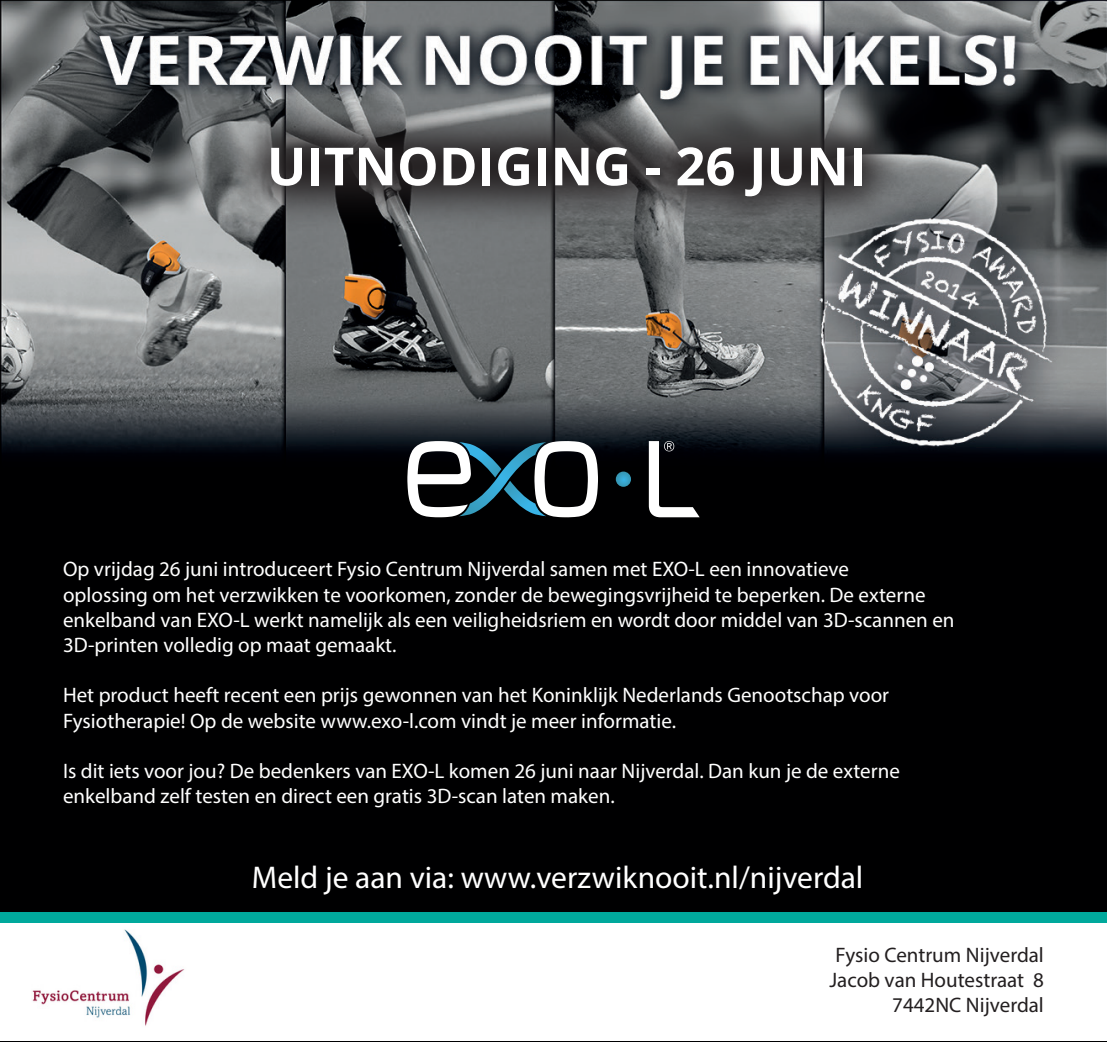
<style>
.page{position:relative;width:1107px;height:1042px;background:#fff}
.page>*{position:absolute;margin:0;border:0;box-sizing:border-box;transform-origin:0 0}
.t1{font:700 52.5px "Open Sans";color:#fff}
.t2{font:31.5px "Myriad Pro";color:#fff}
.t3{font:21px "Myriad Pro";color:#fff}
.t4{font:21px "Myriad Pro";color:#231f20}
</style>
<div class="page">
<img style="left:0;top:0;width:1106px;height:1042px">
<svg style="left:407px;top:441px;width:191px;height:76px"></svg>
<svg style="left:615px;top:471px;width:16px;height:16px"></svg>
<svg style="left:648px;top:441px;width:51px;height:76px"></svg>
<div style="left:0;top:912px;width:1106px;height:127px;background:#00a99c"></div>
<div style="left:0;top:924px;width:1106px;height:117px;background:#fff"></div>
<svg style="left:225px;top:102px;width:683px;height:140px;background:#515152"></svg>
<img style="left:32px;top:929px;width:153px;height:97px">
<p class="t1" style="left:267px;top:129px;width:601px">UITNODIGING - 26 JUNI</p>
<p class="t3" style="left:63px;top:556px;width:787px">Op vrijdag 26 juni introduceert Fysio Centrum Nijverdal samen met EXO-L een innovatieve</p>
<p class="t3" style="left:63px;top:582px;width:863px">oplossing om het verzwikken te voorkomen, zonder de bewegingsvrijheid te beperken. De externe</p>
<p class="t3" style="left:63px;top:607px;width:892px">enkelband van EXO-L werkt namelijk als een veiligheidsriem en wordt door middel van 3D-scannen en</p>
<p class="t3" style="left:63px;top:632px;width:335px">3D-printen volledig op maat gemaakt.</p>
<p class="t3" style="left:63px;top:682px;width:827px">Het product heeft recent een prijs gewonnen van het Koninklijk Nederlands Genootschap voor</p>
<p class="t3" style="left:63px;top:708px;width:614px">Fysiotherapie! Op de website www.exo-l.com vindt je meer informatie.</p>
<p class="t3" style="left:63px;top:758px;width:838px">Is dit iets voor jou? De bedenkers van EXO-L komen 26 juni naar Nijverdal. Dan kun je de externe</p>
<p class="t3" style="left:63px;top:783px;width:553px">enkelband zelf testen en direct een gratis 3D-scan laten maken.</p>
<p class="t2" style="left:252px;top:858px;width:613px">Meld je aan via: www.verzwiknooit.nl/nijverdal</p>
<p class="t4" style="left:835px;top:941px;width:210px">Fysio Centrum Nijverdal</p>
<p class="t4" style="left:829px;top:967px;width:216px">Jacob van Houtestraat 8</p>
<p class="t4" style="left:892px;top:992px;width:153px">7442NC Nijverdal</p>
</div>
